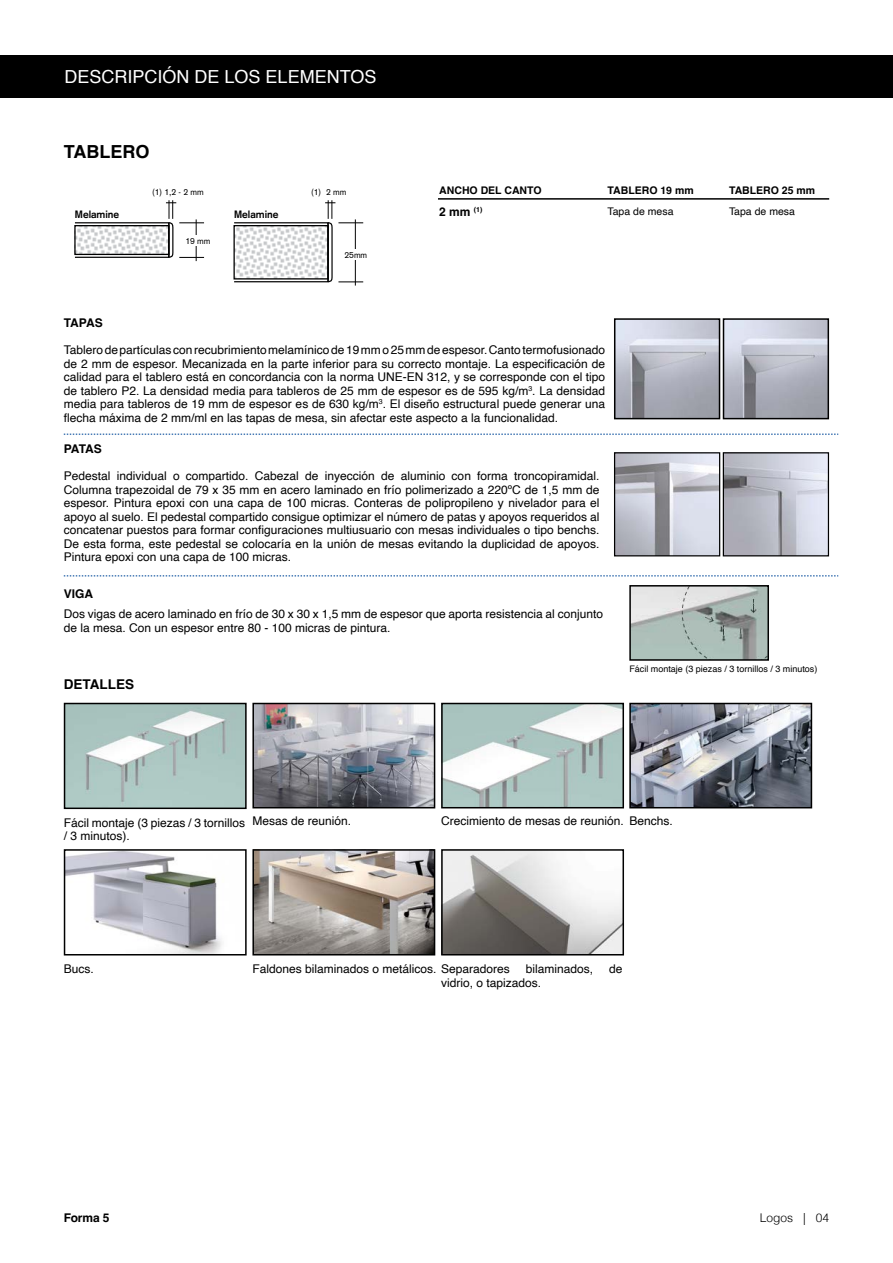
<style>
.page{position:relative;width:893px;height:1263px;background:#fff}
.page>*{position:absolute;margin:0;border:0;box-sizing:border-box;transform-origin:0 0}
.t1{font:18px "Helvetica";color:#fff}
.t2{font:700 18px "Helvetica";color:#000}
.t3{font:700 13.5px "Helvetica";color:#000}
.texto_común{font:12px/13.5px "Helvetica";color:#000;text-align:justify}
.t4{font:700 12px "Helvetica";letter-spacing:-.01em;color:#000}
.t5{font:300 12px "Helvetica";color:#000}
.t6{font:700 10.5px "Helvetica";color:#000}
.t7{font:10.5px "Helvetica";color:#000}
.t8{font:700 10.35px "Akzidenz Grotesk";color:#000}
.t9{font:9px "Helvetica";color:#000}
.t10{font:8.7px "Akzidenz Grotesk";color:#000}
</style>
<div class="page">
<div style="left:0;top:55px;width:893px;height:43px;background:#000"></div>
<hr style="left:438px;top:198px;width:391px;height:2px;background:#000">
<svg style="left:64px;top:433px;width:774px;height:2px"></svg>
<svg style="left:64px;top:575px;width:774px;height:2px"></svg>
<img style="left:255px;top:706px;width:177px;height:99px">
<div style="left:252px;top:703px;width:183px;height:105px;border:2px solid #000"></div>
<img style="left:444px;top:706px;width:177px;height:99px">
<div style="left:441px;top:703px;width:183px;height:105px;border:2px solid #000"></div>
<img style="left:632px;top:706px;width:177px;height:99px">
<div style="left:629px;top:703px;width:183px;height:105px;border:2px solid #000"></div>
<img style="left:726px;top:321px;width:100px;height:95px">
<div style="left:723px;top:318px;width:106px;height:101px;border:2px solid #000"></div>
<img style="left:617px;top:321px;width:100px;height:95px">
<div style="left:614px;top:318px;width:106px;height:101px;border:2px solid #000"></div>
<img style="left:616px;top:454px;width:102px;height:100px">
<div style="left:614px;top:452px;width:106px;height:104px;border:1px solid #000"></div>
<img style="left:725px;top:454px;width:102px;height:100px">
<div style="left:723px;top:452px;width:106px;height:104px;border:1px solid #000"></div>
<img style="left:444px;top:852px;width:177px;height:100px">
<div style="left:441px;top:849px;width:183px;height:106px;border:2px solid #000"></div>
<img style="left:67px;top:852px;width:155px;height:100px">
<div style="left:64px;top:849px;width:183px;height:106px;border:2px solid #000"></div>
<img style="left:255px;top:852px;width:177px;height:100px">
<div style="left:252px;top:849px;width:183px;height:106px;border:2px solid #000"></div>
<img style="left:67px;top:706px;width:177px;height:100px">
<div style="left:64px;top:703px;width:183px;height:106px;border:2px solid #000"></div>
<img style="left:632px;top:588px;width:134px;height:70px">
<div style="left:629px;top:585px;width:140px;height:76px;border:2px solid #000"></div>
<hr style="left:196px;top:219px;width:1px;height:42px;background:#000">
<img style="left:76px;top:227px;width:90px;height:26px">
<div style="left:74px;top:225px;width:96px;height:30px;border:1px solid #000"></div>
<div style="left:74px;top:222px;width:95px;height:36px;border:1px solid #000"></div>
<svg style="left:166px;top:200px;width:38px;height:58px"></svg>
<hr style="left:168px;top:223px;width:1px;height:34px;background:#000">
<hr style="left:355px;top:219px;width:1px;height:67px;background:#000">
<img style="left:236px;top:227px;width:89px;height:50px">
<div style="left:233px;top:225px;width:96px;height:54px;border:1px solid #000"></div>
<div style="left:234px;top:222px;width:95px;height:60px;border:1px solid #000"></div>
<svg style="left:325px;top:200px;width:38px;height:83px"></svg>
<hr style="left:327px;top:223px;width:2px;height:59px;background:#000">
<p class="t1" style="left:65px;top:63px;width:313px">DESCRIPCIÓN DE LOS ELEMENTOS</p>
<p class="t2" style="left:64px;top:141px;width:87px">TABLERO</p>
<p class="t6" style="left:439px;top:184px;width:104px">ANCHO DEL CANTO</p>
<p class="t4" style="left:439px;top:205px;width:45px">2 mm <sup>(1)</sup></p>
<p class="t10" style="left:152px;top:186px;width:53px">(1) 1,2 - 2 mm</p>
<p class="t10" style="left:311px;top:186px;width:37px">(1) 2 mm</p>
<p class="t8" style="left:75px;top:208px;width:46px">Melamine</p>
<p class="t8" style="left:434px;top:209px;width:27px">Glass</p>
<p class="t8" style="left:234px;top:208px;width:46px">Melamine</p>
<p class="t10" style="left:185px;top:235px;width:27px">19 mm</p>
<p class="t10" style="left:345px;top:249px;width:24px">25mm</p>
<p class="t6" style="left:608px;top:184px;width:88px">TABLERO 19 mm</p>
<p class="t7" style="left:608px;top:203px;width:67px">Tapa de mesa</p>
<p class="t4" style="left:64px;top:316px;width:40px">TAPAS</p>
<p class="texto_común" style="left:64px;top:344px;width:543px">Tablero de partículas con recubrimiento melamínico de 19 mm o 25 mm de espesor. Canto termofusionado de 2 mm de espesor. Mecanizada en la parte inferior para su correcto montaje. La especificación de calidad para el tablero está en concordancia con la norma UNE-EN 312, y se corresponde con el tipo de tablero P2. La densidad media para tableros de 25 mm de espesor es de 595 kg/m<sup>3</sup>. La densidad media para tableros de 19 mm de espesor es de 630 kg/m<sup>3</sup>. El diseño estructural puede generar una flecha máxima de 2 mm/ml en las tapas de mesa, sin afectar este aspecto a la funcionalidad.</p>
<p class="t4" style="left:64px;top:442px;width:40px">PATAS</p>
<p class="texto_común" style="left:64px;top:470px;width:537px">Pedestal individual o compartido. Cabezal de inyección de aluminio con forma troncopiramidal.<br>Columna trapezoidal de 79 x 35 mm en acero laminado en frío polimerizado a 220ºC de 1,5 mm de espesor. Pintura epoxi con una capa de 100 micras. Conteras de polipropileno y nivelador para el apoyo al suelo. El pedestal compartido consigue optimizar el número de patas y apoyos requeridos al concatenar puestos para formar configuraciones multiusuario con mesas individuales o tipo benchs.<br>De esta forma, este pedestal se colocaría en la unión de mesas evitando la duplicidad de apoyos.<br>Pintura epoxi con una capa de 100 micras.</p>
<p class="t4" style="left:64px;top:586px;width:31px">VIGA</p>
<p class="texto_común" style="left:64px;top:608px;width:541px">Dos vigas de acero laminado en frío de 30 x 30 x 1,5 mm de espesor que aporta resistencia al conjunto de la mesa. Con un espesor entre 80 - 100 micras de pintura.</p>
<p class="t6" style="left:729px;top:184px;width:88px">TABLERO 25 mm</p>
<p class="t7" style="left:729px;top:203px;width:67px">Tapa de mesa</p>
<p class="t3" style="left:64px;top:676px;width:72px">DETALLES</p>
<p class="t9" style="left:629px;top:662px;width:190px">Fácil montaje (3 piezas / 3 tornillos / 3 minutos)</p>
<p class="texto_común" style="left:64px;top:816px;width:183px">Fácil montaje (3 piezas / 3 tornillos</p>
<p class="texto_común" style="left:441px;top:815px;width:184px">Crecimiento de mesas de reunión.</p>
<p class="texto_común" style="left:629px;top:815px;width:45px">Benchs.</p>
<p class="texto_común" style="left:64px;top:829px;width:68px">/ 3 minutos).</p>
<p class="texto_común" style="left:252px;top:815px;width:100px">Mesas de reunión.</p>
<p class="texto_común" style="left:64px;top:962px;width:32px">Bucs.</p>
<p class="texto_común" style="left:252px;top:962px;width:259px">Faldones bilaminados o metálicos. Separadores</p>
<p class="texto_común" style="left:526px;top:962px;width:69px">bilaminados,</p>
<p class="texto_común" style="left:609px;top:962px;width:15px">de</p>
<p class="texto_común" style="left:441px;top:976px;width:102px">vidrio, o tapizados.</p>
<p class="t4" style="left:64px;top:1211px;width:47px">Forma 5</p>
<p class="t5" style="left:760px;top:1207px;width:71px">Logos | 04</p>
</div>
